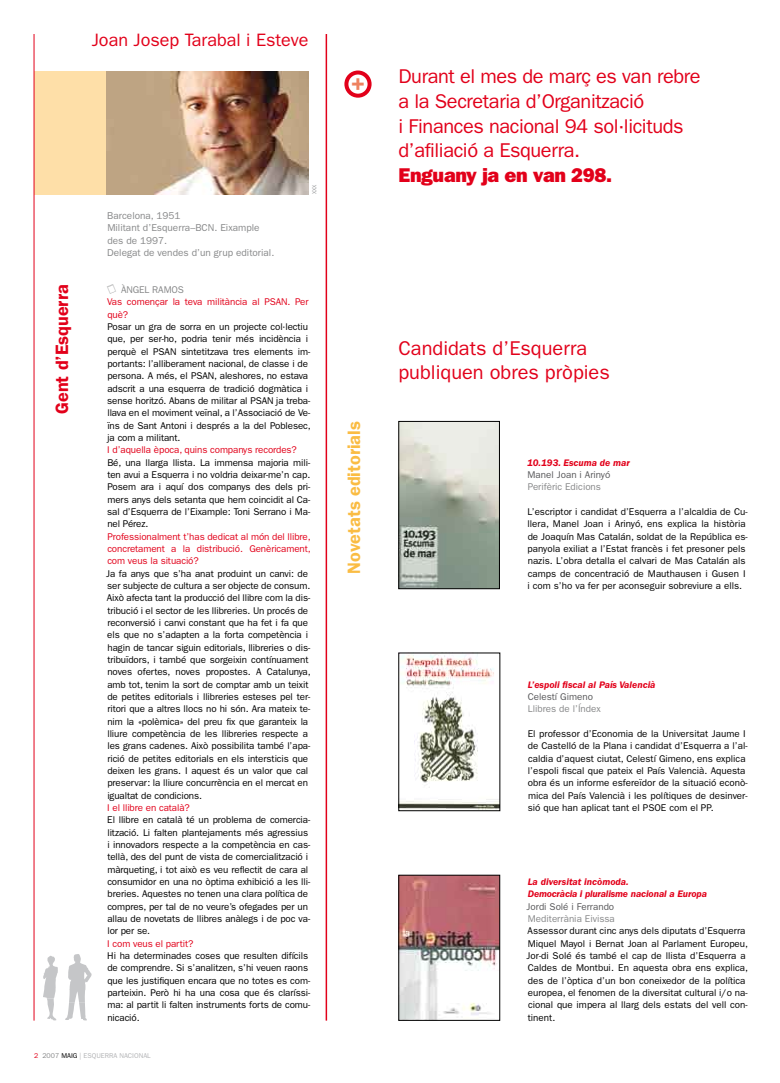
<style>
.page{position:relative;width:780px;height:1083px;background:#fff}
.page>*{position:absolute;margin:0;border:0;box-sizing:border-box;transform-origin:0 0}
.t1{font:600 24px "ITC Franklin Gothic Std";color:#ee8260}
.t2{font:20px/24.7px "ITC Franklin Gothic Std";letter-spacing:-.02em;color:#e2001a}
.t3{font:20px/24.7px "ITC Franklin Gothic Std";color:#e2001a}
.t4{font:20px "ITC Franklin Gothic Std Hvy";letter-spacing:-.02em;color:#e2001a}
.t5{font:18px "ITC Franklin Gothic Std";color:#e2001a}
.t6{font:600 18px "ITC Franklin Gothic Std";color:#fabc43}
.t7{font:600 18px "ITC Franklin Gothic Std";color:#e2001a}
.t8{font:10px/12.3px "ITC Franklin Gothic Std";color:#878889}
.t9{font:9.8px/12.3px "ITC Franklin Gothic Std";letter-spacing:-.01em;color:#000}
.t10{font:9.8px/12.3px "ITC Franklin Gothic Std";letter-spacing:-.01em;color:#e2001a}
.t11{font:italic 600 9.8px/12.3px "ITC Franklin Gothic Std";color:#e2001a}
.t12{font:9.8px "ITC Franklin Gothic Std";color:#878889}
.t13{font:9.8px "ITC Franklin Gothic Std";color:#58585a}
.t14{font:7px "ITC Franklin Gothic Std";color:#b1b2b4}
.t15{font:6px "ITC Franklin Gothic Std";color:#9c9d9f}
.s1{color:#878889}
.s2{color:#000}
</style>
<div class="page">
<div style="left:34px;top:71px;width:73px;height:123px;background:#fedfa8"></div>
<svg style="left:43px;top:956px;width:15px;height:64px"></svg>
<svg style="left:65px;top:954px;width:27px;height:66px"></svg>
<div style="left:344px;top:71px;width:27px;height:27px;border:4px solid #e2001a;border-radius:50%"></div>
<img style="left:107px;top:71px;width:201px;height:123px">
<hr style="left:34px;top:34px;width:1px;height:986px;background:#e2001a">
<hr style="left:325px;top:34px;width:2px;height:986px;background:#e2001a">
<img style="left:400px;top:423px;width:97px;height:164px">
<div style="left:398px;top:421px;width:101px;height:168px;border:1px solid #000"></div>
<img style="left:400px;top:655px;width:98px;height:154px">
<img style="left:400px;top:877px;width:98px;height:141px">
<div style="left:398px;top:875px;width:102px;height:145px;border:1px solid #000"></div>
<h3 class="t5" style="left:92px;top:30px;width:218px">Joan Josep Tarabal i Esteve</h3>
<p class="t8" style="left:107px;top:210px;width:168px">Barcelona, 1951<br>Militant d’Esquerra–BCN. Eixample des de 1997.<br>Delegat de vendes d’un grup editorial.</p>
<p class="t15" style="left:311px;top:194px;width:11px;rotate:-90deg">xxx</p>
<h3 class="t7" style="left:51px;top:414px;width:131px;rotate:-90deg">Gent d’Esquerra</h3>
<p class="t12" style="left:121px;top:284px;width:64px">ÀNGEL RAMOS</p>
<p class="t10" style="left:107px;top:296px;width:203px">Vas començar la teva militància al PSAN. Per què?</p>
<p class="t9" style="left:107px;top:321px;width:205px">Posar un gra de sorra en un projecte col·lectiu que, per ser-ho, podria tenir més incidència i perquè el PSAN sintetitzava tres elements im&shy;portants: l’alliberament nacional, de classe i de persona. A més, el PSAN, aleshores, no estava adscrit a una esquerra de tradició dogmàtica i sense horitzó. Abans de militar al PSAN ja treba&shy;llava en el moviment veïnal, a l’Associació de Ve&shy;ïns de Sant Antoni i després a la del Poblesec, ja com a militant.</p>
<p class="t10" style="left:107px;top:444px;width:191px">I d’aquella època, quins companys recordes?</p>
<p class="t9" style="left:107px;top:456px;width:205px;text-align:justify">Bé, una llarga llista. La immensa majoria mili&shy;ten avui a Esquerra i no voldria deixar-me’n cap.<br>Posem ara i aquí dos companys des dels pri&shy;mers anys dels setanta que hem coincidit al Ca&shy;sal d’Esquerra de l’Eixample: Toni Serrano i Ma&shy;nel Pérez.</p>
<p class="t10" style="left:107px;top:530px;width:205px;text-align:justify">Professionalment t’has dedicat al món del llibre, concretament a la distribució. Genèricament, com veus la situació?</p>
<p class="t9" style="left:106px;top:567px;width:206px">Ja fa anys que s’ha anat produint un canvi: de ser subjecte de cultura a ser objecte de consum.<br>Això afecta tant la producció del llibre com la dis&shy;tribució i el sector de les llibreries. Un procés de reconversió i canvi constant que ha fet i fa que els que no s’adapten a la forta competència i hagin de tancar siguin editorials, llibreries o dis&shy;tribuïdors, i també que sorgeixin contínuament noves ofertes, noves propostes. A Catalunya, amb tot, tenim la sort de comptar amb un teixit de petites editorials i llibreries esteses pel ter&shy;ritori que a altres llocs no hi són. Ara mateix te&shy;nim la «polèmica» del preu fix que garanteix la lliure competència de les llibreries respecte a les grans cadenes. Això possibilita també l’apa&shy;rició de petites editorials en els intersticis que deixen les grans. I aquest és un valor que cal preservar: la lliure concurrència en el mercat en igualtat de condicions.</p>
<p class="t10" style="left:107px;top:801px;width:84px">I el llibre en català?</p>
<p class="t9" style="left:107px;top:814px;width:204px">El llibre en català té un problema de comercia&shy;lització. Li falten plantejaments més agressius i innovadors respecte a la competència en cas&shy;tellà, des del punt de vista de comercialització i màrqueting, i tot això es veu reflectit de cara al consumidor en una no òptima exhibició a les lli&shy;breries. Aquestes no tenen una clara política de compres, per tal de no veure’s ofegades per un allau de novetats de llibres anàlegs i de poc va&shy;lor per se.</p>
<p class="t10" style="left:107px;top:937px;width:88px">I com veus el partit?</p>
<p class="t9" style="left:107px;top:949px;width:204px">Hi ha determinades coses que resulten difícils de comprendre. Si s’analitzen, s’hi veuen raons que les justifiquen encara que no totes es com&shy;parteixin. Però hi ha una cosa que és claríssi&shy;ma: al partit li falten instruments forts de comu&shy;nicació.</p>
<p class="t14" style="left:42px;top:1051px;width:110px"><span class="s1">2007</span> <span class="s2">MAIG</span> | ESQUERRA NACIONAL</p>
<h1 class="t1" style="left:351px;top:69px;width:16px">+</h1>
<h2 class="t2" style="left:398px;top:64px;width:303px">Durant el mes de març es van rebre a la Secretaria d’Organització<br>i Finances nacional 94 sol·licituds d’afiliació a Esquerra.</h2>
<h2 class="t4" style="left:398px;top:163px;width:215px">Enguany ja en van 298.</h2>
<h3 class="t6" style="left:343px;top:573px;width:154px;rotate:-90deg">Novetats editorials</h3>
<h2 class="t3" style="left:398px;top:336px;width:213px">Candidats d’Esquerra publiquen obres pròpies</h2>
<p class="t11" style="left:527px;top:456px;width:104px">10.193. Escuma de mar</p>
<p class="t13" style="left:527px;top:469px;width:84px">Manel Joan i Arinyó</p>
<p class="t12" style="left:527px;top:481px;width:75px">Perifèric Edicions</p>
<p class="t9" style="left:527px;top:506px;width:221px">L’escriptor i candidat d’Esquerra a l’alcaldia de Cu&shy;llera, Manel Joan i Arinyó, ens explica la història de Joaquín Mas Catalán, soldat de la República es&shy;panyola exiliat a l’Estat francès i fet presoner pels nazis. L’obra detalla el calvari de Mas Catalán als camps de concentració de Mauthausen i Gusen I i com s’ho va fer per aconseguir sobreviure a ells.</p>
<p class="t11" style="left:528px;top:678px;width:129px">L’espoli fiscal al País Valencià</p>
<p class="t13" style="left:527px;top:691px;width:67px">Celestí Gimeno</p>
<p class="t12" style="left:528px;top:703px;width:74px">Llibres de l’Índex</p>
<p class="t9" style="left:527px;top:727px;width:221px">El professor d’Economia de la Universitat Jaume I de Castelló de la Plana i candidat d’Esquerra a l’al&shy;caldia d’aquest ciutat, Celestí Gimeno, ens explica l’espoli fiscal que pateix el País Valencià. Aquesta obra és un informe esfereïdor de la situació econò&shy;mica del País Valencià i les polítiques de desinver&shy;sió que han aplicat tant el PSOE com el PP.</p>
<p class="t11" style="left:528px;top:876px;width:181px">La diversitat incòmoda.<br>Democràcia i pluralisme nacional a Europa</p>
<p class="t13" style="left:526px;top:901px;width:89px">Jordi Solé i Ferrando</p>
<p class="t12" style="left:528px;top:913px;width:88px">Mediterrània Eivissa</p>
<p class="t9" style="left:526px;top:925px;width:223px">Assessor durant cinc anys dels diputats d’Esquerra Miquel Mayol i Bernat Joan al Parlament Europeu, Jor-di Solé és també el cap de llista d’Esquerra a Caldes de Montbui. En aquesta obra ens explica, des de l’òptica d’un bon coneixedor de la política europea, el fenomen de la diversitat cultural i/o na&shy;cional que impera al llarg dels estats del vell con&shy;tinent.</p>
</div>
